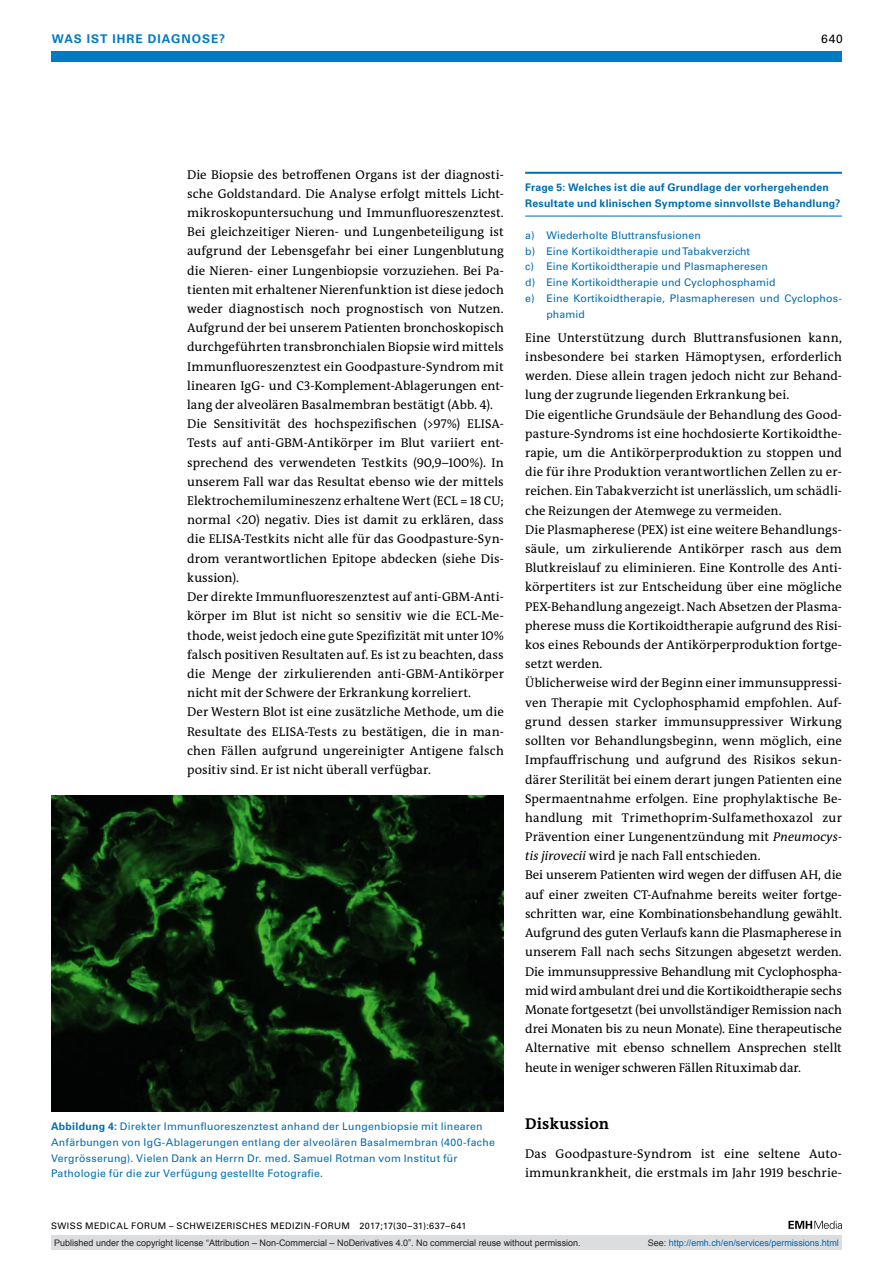
<style>
.page{position:relative;width:893px;height:1263px;background:#fff}
.page>*{position:absolute;margin:0;border:0;box-sizing:border-box;transform-origin:0 0}
.t1{font:700 15.75px "The Antiqua B W7";letter-spacing:.01em;color:#000}
.t2{font:12.75px/19.2px "The Antiqua B W5 Plain";letter-spacing:.005em;color:#000}
.t3{font:700 12px "Univers LT Std";color:#007ac3}
.t4{font:12px "Univers LT Std";color:#000}
.t5{font:10.5px/15.8px "Univers LT Std";letter-spacing:.015em;color:#006dae}
.t6{font:700 10.5px/16.5px "Univers LT Std";letter-spacing:.02em;color:#006dae}
.t7{font:9px "Arial";color:#231f20}
.t8{font:9px "Univers LT Std";letter-spacing:.05em;color:#000}
.t9{font:9px "Arial";color:#0166b3}
.s1{font-weight:700}
.s2{font-style:italic}
.s3{color:#231f20}
</style>
<div class="page">
<div style="left:51px;top:51px;width:791px;height:11px;background:#007ac3"></div>
<svg style="left:788px;top:1221px;width:54px;height:8px"></svg>
<hr style="left:525px;top:172px;width:317px;height:2px;background:#006dae">
<hr style="left:525px;top:216px;width:317px;height:1px;background:#006dae">
<img style="left:51px;top:795px;width:453px;height:317px">
<div style="left:51px;top:1235px;width:791px;height:15px;background:#dcdddf"></div>
<p class="t3" style="left:52px;top:31px;width:18px">Was</p>
<p class="t3" style="left:87px;top:31px;width:8px">ist</p>
<p class="t3" style="left:112px;top:31px;width:8px">Ihre</p>
<p class="t3" style="left:148px;top:31px;width:11px">Diagnose</p>
<p class="t3" style="left:219px;top:31px;width:7px">?</p>
<p class="t4" style="left:821px;top:31px;width:23px">640</p>
<p class="t2" style="left:187px;top:165px;width:318px">Die Biopsie des betroffenen Organs ist der diagnosti&shy;sche Goldstandard. Die Analyse erfolgt mittels Licht&shy;mikroskopuntersuchung und Immunfluoreszenztest.<br>Bei gleichzeitiger Nieren- und Lungenbeteiligung ist aufgrund der Lebensgefahr bei einer Lungenblutung die Nieren- einer Lungenbiopsie vorzuziehen. Bei Pa&shy;tienten mit erhaltener Nierenfunktion ist diese jedoch weder diagnostisch noch prognostisch von Nutzen.<br>Aufgrund der bei unserem Patienten bronchoskopisch durchgeführten transbronchialen Biopsie wird mittels Immunfluoreszenztest ein Goodpasture-Syndrom mit linearen IgG- und C3-Komplement-Ablagerungen ent&shy;lang der alveolären Basalmembran bestätigt (Abb. 4).<br>Die Sensitivität des hochspezifischen (&gt;97%) ELISA-Tests auf anti-GBM-Antikörper im Blut variiert ent&shy;sprechend des verwendeten Testkits (90,9–100%). In unserem Fall war das Resultat ebenso wie der mittels Elektrochemilumineszenz erhaltene Wert (ECL = 18 CU; normal &lt;20) negativ. Dies ist damit zu erklären, dass die ELISA-Testkits nicht alle für das Goodpasture-Syn&shy;drom verantwortlichen Epitope abdecken (siehe Dis&shy;kussion).<br>Der direkte Immunfluoreszenztest auf anti-GBM-Anti&shy;körper im Blut ist nicht so sensitiv wie die ECL-Me&shy;thode, weist jedoch eine gute Spezifizität mit unter 10% falsch positiven Resultaten auf. Es ist zu beachten, dass die Menge der zirkulierenden anti-GBM-Antikörper nicht mit der Schwere der Erkrankung korreliert.<br>Der Western Blot ist eine zusätzliche Methode, um die Resultate des ELISA-Tests zu bestätigen, die in man&shy;chen Fällen aufgrund ungereinigter Antigene falsch positiv sind. Er ist nicht überall verfügbar.</p>
<p class="t5" style="left:51px;top:1118px;width:445px"><span class="s1">Abbildung 4:</span> Direkter Immunfluoreszenztest anhand der Lungenbiopsie mit linearen Anfärbungen von IgG-Ablagerungen entlang der alveolären Basalmembran (400-fache Vergrösserung). Vielen Dank an Herrn Dr. med. Samuel Rotman vom Institut für Pathologie für die zur Verfügung gestellte Fotografie.</p>
<p class="t6" style="left:525px;top:179px;width:317px">Frage 5: Welches ist die auf Grundlage der vorhergehenden<br>Resultate und klinischen Symptome sinnvollste Behandlung?</p>
<p class="t5" style="left:525px;top:227px;width:177px">a) Wiederholte Bluttransfusionen</p>
<p class="t5" style="left:525px;top:243px;width:226px">b) Eine Kortikoidtherapie und Tabakverzicht</p>
<p class="t5" style="left:525px;top:259px;width:244px">c) Eine Kortikoidtherapie und Plasmapheresen</p>
<p class="t5" style="left:525px;top:274px;width:252px">d) Eine Kortikoidtherapie und Cyclophosphamid</p>
<p class="t5" style="left:525px;top:290px;width:317px">e) Eine Kortikoidtherapie, Plasmapheresen und Cyclophos-</p>
<p class="t5" style="left:546px;top:306px;width:40px">phamid</p>
<p class="t2" style="left:525px;top:328px;width:318px">Eine Unterstützung durch Bluttransfusionen kann, insbesondere bei starken Hämoptysen, erforderlich werden. Diese allein tragen jedoch nicht zur Behand&shy;lung der zugrunde liegenden Erkrankung bei.<br>Die eigentliche Grundsäule der Behandlung des Good&shy;pasture-Syndroms ist eine hochdosierte Kortikoidthe&shy;rapie, um die Antikörperproduktion zu stoppen und die für ihre Produktion verantwortlichen Zellen zu er&shy;reichen. Ein Tabakverzicht ist unerlässlich, um schädli&shy;che Reizungen der Atemwege zu vermeiden.<br>Die Plasmapherese (PEX) ist eine weitere Behandlungs&shy;säule, um zirkulierende Antikörper rasch aus dem Blutkreislauf zu eliminieren. Eine Kontrolle des Anti&shy;körpertiters ist zur Entscheidung über eine mögliche PEX-Behandlung angezeigt. Nach Absetzen der Plasma&shy;pherese muss die Kortikoidtherapie aufgrund des Risi&shy;kos eines Rebounds der Antikörperproduktion fortge&shy;setzt werden.<br>Üblicherweise wird der Beginn einer immunsuppressi&shy;ven Therapie mit Cyclophosphamid empfohlen. Auf&shy;grund dessen starker immunsuppressiver Wirkung sollten vor Behandlungsbeginn, wenn möglich, eine Impfauffrischung und aufgrund des Risikos sekun&shy;därer Sterilität bei einem derart jungen Patienten eine Spermaentnahme erfolgen. Eine prophylaktische Be&shy;handlung mit Trimethoprim-Sulfamethoxazol zur Prävention einer Lungenentzündung mit <span class="s2">Pneumocys&shy;tis jirovecii</span> wird je nach Fall entschieden.<br>Bei unserem Patienten wird wegen der diffusen AH, die auf einer zweiten CT-Aufnahme bereits weiter fortge&shy;schritten war, eine Kombinationsbehandlung gewählt.<br>Aufgrund des guten Verlaufs kann die Plasmapherese in unserem Fall nach sechs Sitzungen abgesetzt werden.<br>Die immunsuppressive Behandlung mit Cyclophospha&shy;mid wird ambulant drei und die Kortikoidtherapie sechs Monate fortgesetzt (bei unvollständiger Remission nach drei Monaten bis zu neun Monate). Eine therapeutische Alternative mit ebenso schnellem Ansprechen stellt heute in weniger schweren Fällen Rituximab dar.</p>
<p class="t1" style="left:525px;top:1114px;width:86px">Diskussion</p>
<p class="t2" style="left:525px;top:1144px;width:318px">Das Goodpasture-Syndrom ist eine seltene Auto&shy;immunkrankheit, die erstmals im Jahr 1919 beschrie-</p>
<p class="t8" style="left:51px;top:1220px;width:417px">SWISS MEDICAL FORUM – SCHWEIZERISCHES MEDIZIN-FORUM 2017;17(30–31):637–641</p>
<p class="t7" style="left:54px;top:1237px;width:528px">Published under the copyright license “Attribution – Non-Commercial – NoDerivatives 4.0”. No commercial reuse without permission.</p>
<p class="t9" style="left:648px;top:1237px;width:193px"><span class="s3">See:</span> http://emh.ch/en/services/permissions.html</p>
</div>
